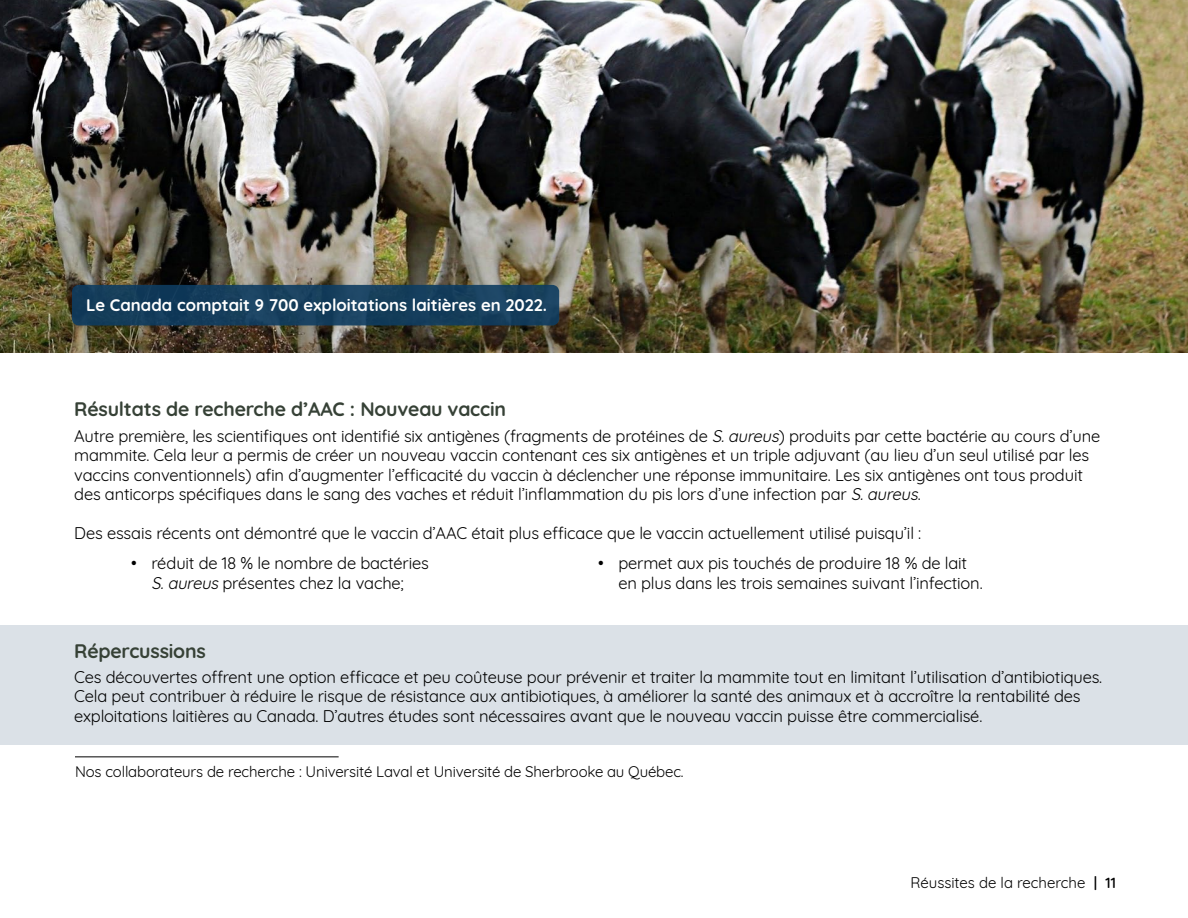
<style>
.page{position:relative;width:1188px;height:918px;background:#fff}
.page>*{position:absolute;margin:0;border:0;box-sizing:border-box;transform-origin:0 0}
.t1{font:700 19.5px "Quicksand";letter-spacing:-.01em;color:#364136}
.t2{font:700 16.8px "Quicksand";color:#fff}
.t3{font:16.5px/19.5px "Quicksand";letter-spacing:-.01em;color:#000}
.t4{font:15px "Quicksand";letter-spacing:-.01em;color:#000}
.s1{font-style:italic}
.s2{font-weight:500}
</style>
<div class="page">
<img style="left:0;top:0;width:1188px;height:352px">
<hr style="left:75px;top:757px;width:264px;height:1px;background:#000">
<div style="left:0;top:625px;width:1188px;height:119px;background:#dbe1e7"></div>
<div style="left:72px;top:285px;width:487px;height:40px;background:#153e5b;border-radius:7px"></div>
<p class="t2" style="left:86px;top:291px;width:462px">Le Canada comptait 9 700 exploitations laitières en 2022.</p>
<p class="t1" style="left:74px;top:393px;width:433px">Résultats de recherche d’AAC : Nouveau vaccin</p>
<p class="t3" style="left:74px;top:424px;width:1028px">Autre première, les scientifiques ont identifié six antigènes (fragments de protéines de <span class="s1">S.aureus</span>) produits par cette bactérie au cours d’une mammite. Cela leur a permis de créer un nouveau vaccin contenant ces six antigènes et un triple adjuvant (au lieu d’un seul utilisé par les vaccins conventionnels) afin d’augmenter l’efficacité du vaccin à déclencher une réponse immunitaire. Les six antigènes ont tous produit des anticorps spécifiques dans le sang des vaches et réduit l’inflammation du pis lors d’une infection par <span class="s1">S.aureus</span>.</p>
<p class="t3" style="left:74px;top:522px;width:849px">Des essais récents ont démontré que le vaccin d’AAC était plus efficace que le vaccin actuellement utilisé puisqu’il :</p>
<p class="t3" style="left:131px;top:552px;width:299px;text-align:center">• réduit de 18 % le nombre de bactéries<br><span class="s1">S.aureus</span>présentes chez la vache;</p>
<p class="t3" style="left:618px;top:552px;width:366px;text-indent:-20px">• permet aux pis touchés de produire 18 % de lait en plus dans les trois semaines suivant l’infection.</p>
<p class="t1" style="left:74px;top:635px;width:133px">Répercussions</p>
<p class="t3" style="left:74px;top:666px;width:1030px">Ces découvertes offrent une option efficace et peu coûteuse pour prévenir et traiter la mammite tout en limitant l’utilisation d’antibiotiques.<br>Cela peut contribuer à réduire le risque de résistance aux antibiotiques, à améliorer la santé des animaux et à accroître la rentabilité des exploitations laitières au Canada. D’autres études sont nécessaires avant que le nouveau vaccin puisse être commercialisé.</p>
<p class="t4" style="left:75px;top:760px;width:610px">Nos collaborateurs de recherche : Université Laval et Université de Sherbrooke au Québec.</p>
<p class="t4" style="left:911px;top:871px;width:207px">Réussites de la recherche <span class="s2">| 11</span></p>
</div>
